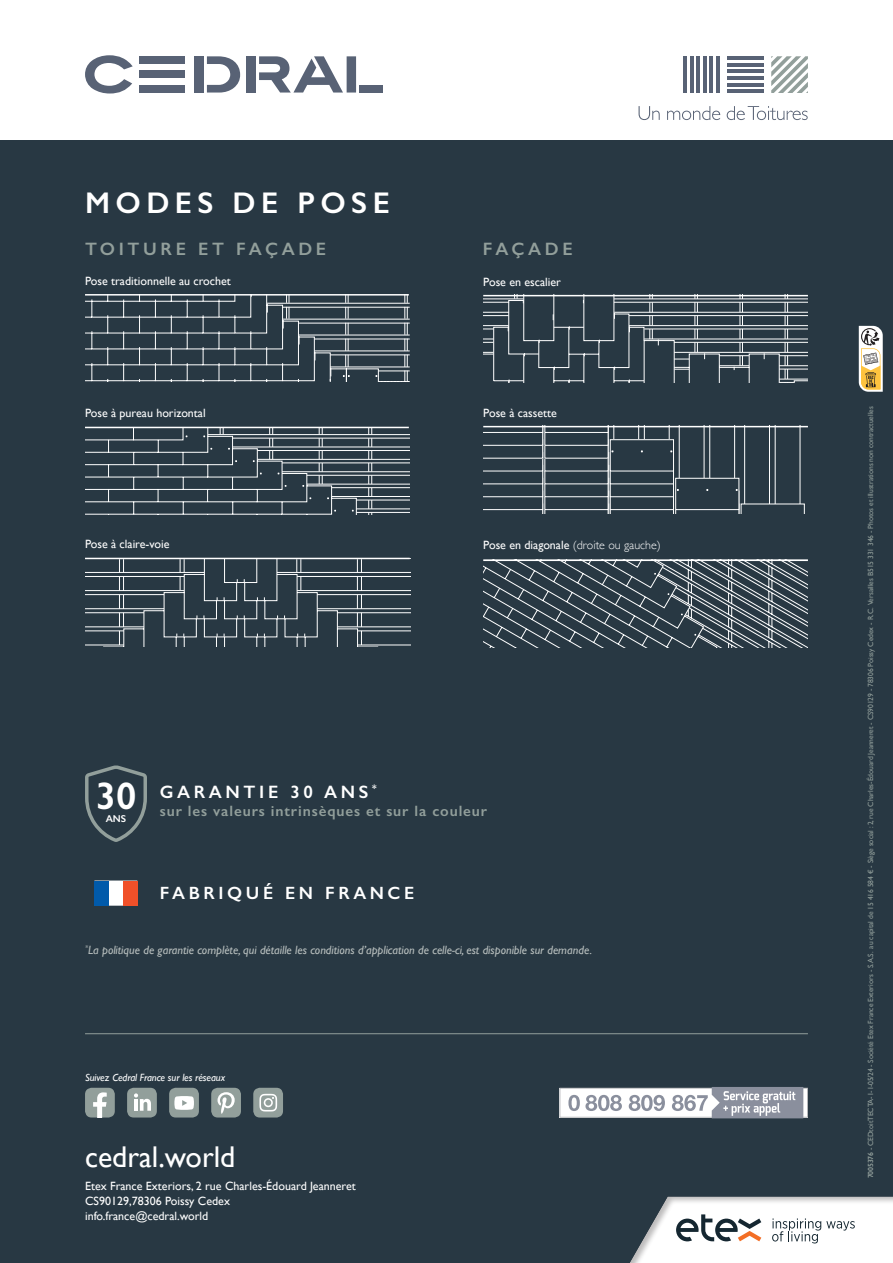
<style>
.page{position:relative;width:893px;height:1263px;background:#fff}
.page>*{position:absolute;margin:0;border:0;box-sizing:border-box;transform-origin:0 0}
.t1{font:600 38.4px "Gill Sans";color:#fff}
.t2{font:30px "Gill Sans";color:#fff}
.t3{font:600 30px "Gill Sans";letter-spacing:.18em;color:#fff}
.t4{font:600 18px "Gill Sans";letter-spacing:.2em;color:#929f9b}
.t5{font:600 18px "Gill Sans";letter-spacing:.2em;color:#fff}
.t6{font:600 17.85px "Gill Sans";letter-spacing:.2em;color:#fff}
.t7{font:600 15px "Gill Sans";letter-spacing:.06em;color:#929f9b}
.t8{font:12px/15px "Gill Sans";color:#fff}
.t9{font:italic 12px "Gill Sans";color:#b7bebd}
.t10{font:300 12px "Gill Sans";color:#fff}
.t11{font:italic 10.5px "Gill Sans";letter-spacing:-.01em;color:#fff}
.t12{font:600 10.05px "Gill Sans";color:#fff}
.t13{font:7.5px "Gill Sans";letter-spacing:-.01em;color:#929f9b}
.s1{font-weight:400}
.s2{font-weight:600}
</style>
<div class="page">
<div style="left:0;top:140px;width:893px;height:1123px;background:#283843"></div>
<div style="left:596px;top:1194px;width:297px;height:69px;background:#231f20;opacity:.3"></div>
<hr style="left:356px;top:500px;width:54px;height:1px;background:#fff">
<hr style="left:332px;top:496px;width:78px;height:1px;background:#fff">
<hr style="left:356px;top:512px;width:54px;height:1px;background:#fff">
<hr style="left:356px;top:508px;width:54px;height:1px;background:#fff">
<hr style="left:332px;top:487px;width:78px;height:1px;background:#fff">
<hr style="left:307px;top:484px;width:103px;height:1px;background:#fff">
<hr style="left:307px;top:475px;width:103px;height:1px;background:#fff">
<hr style="left:282px;top:471px;width:128px;height:1px;background:#fff">
<hr style="left:282px;top:462px;width:128px;height:1px;background:#fff">
<hr style="left:257px;top:459px;width:153px;height:1px;background:#fff">
<hr style="left:257px;top:450px;width:153px;height:1px;background:#fff">
<hr style="left:233px;top:446px;width:177px;height:1px;background:#fff">
<hr style="left:233px;top:438px;width:177px;height:1px;background:#fff">
<hr style="left:208px;top:434px;width:202px;height:1px;background:#fff">
<hr style="left:85px;top:427px;width:325px;height:1px;background:#fff">
<svg style="left:368px;top:428px;width:4px;height:86px"></svg>
<svg style="left:85px;top:428px;width:272px;height:86px"></svg>
<hr style="left:378px;top:386px;width:32px;height:1px;background:#fff">
<hr style="left:378px;top:382px;width:32px;height:1px;background:#fff">
<hr style="left:378px;top:370px;width:32px;height:1px;background:#fff">
<hr style="left:330px;top:366px;width:80px;height:1px;background:#fff">
<hr style="left:330px;top:354px;width:80px;height:1px;background:#fff">
<hr style="left:314px;top:350px;width:96px;height:1px;background:#fff">
<hr style="left:314px;top:339px;width:96px;height:1px;background:#fff">
<hr style="left:298px;top:335px;width:112px;height:1px;background:#fff">
<hr style="left:298px;top:323px;width:112px;height:1px;background:#fff">
<hr style="left:283px;top:319px;width:127px;height:1px;background:#fff">
<hr style="left:283px;top:307px;width:127px;height:1px;background:#fff">
<hr style="left:267px;top:303px;width:143px;height:1px;background:#fff">
<hr style="left:85px;top:294px;width:325px;height:1px;background:#fff">
<hr style="left:378px;top:381px;width:32px;height:1px;background:#fff">
<hr style="left:378px;top:385px;width:32px;height:1px;background:#fff">
<svg style="left:85px;top:296px;width:324px;height:87px"></svg>
<hr style="left:85px;top:294px;width:324px;height:2px;background:#fff">
<svg style="left:559px;top:1087px;width:249px;height:31px;background:#c5c7ce"></svg>
<div style="left:253px;top:1088px;width:30px;height:29px;background:#929f9b;border-radius:7px"></div>
<svg style="left:259px;top:1094px;width:18px;height:17px"></svg>
<div style="left:85px;top:1088px;width:30px;height:29px;background:#929f9b;border-radius:7px"></div>
<svg style="left:93px;top:1092px;width:14px;height:25px"></svg>
<div style="left:127px;top:1088px;width:30px;height:29px;background:#929f9b;border-radius:7px"></div>
<svg style="left:134px;top:1093px;width:17px;height:18px"></svg>
<div style="left:169px;top:1088px;width:30px;height:29px;background:#929f9b;border-radius:7px"></div>
<svg style="left:174px;top:1096px;width:20px;height:14px"></svg>
<div style="left:211px;top:1088px;width:30px;height:29px;background:#929f9b;border-radius:7px"></div>
<svg style="left:218px;top:1092px;width:17px;height:22px"></svg>
<svg style="left:483px;top:295px;width:325px;height:88px"></svg>
<hr style="left:378px;top:648px;width:32px;height:1px;background:#fff">
<hr style="left:358px;top:644px;width:52px;height:1px;background:#fff">
<hr style="left:378px;top:663px;width:32px;height:1px;background:#fff">
<hr style="left:378px;top:691px;width:32px;height:1px;background:#fff">
<hr style="left:358px;top:630px;width:52px;height:1px;background:#fff">
<hr style="left:337px;top:626px;width:73px;height:1px;background:#fff">
<hr style="left:337px;top:612px;width:73px;height:1px;background:#fff">
<hr style="left:317px;top:608px;width:93px;height:1px;background:#fff">
<hr style="left:317px;top:594px;width:93px;height:1px;background:#fff">
<hr style="left:297px;top:590px;width:113px;height:1px;background:#fff">
<hr style="left:297px;top:576px;width:113px;height:1px;background:#fff">
<hr style="left:277px;top:572px;width:133px;height:1px;background:#fff">
<hr style="left:85px;top:558px;width:325px;height:1px;background:#fff">
<svg style="left:85px;top:559px;width:294px;height:90px"></svg>
<svg style="left:483px;top:427px;width:325px;height:86px"></svg>
<svg style="left:85px;top:765px;width:62px;height:77px"></svg>
<svg style="left:858px;top:325px;width:25px;height:67px;background:#ccbfa2"></svg>
<svg style="left:483px;top:561px;width:325px;height:86px"></svg>
<hr style="left:483px;top:559px;width:325px;height:2px;background:#fff">
<hr style="left:483px;top:426px;width:325px;height:1px;background:#fff">
<div style="left:95px;top:881px;width:41px;height:24px;background:#fff"></div>
<div style="left:95px;top:881px;width:14px;height:24px;background:#015aaa"></div>
<div style="left:123px;top:881px;width:14px;height:24px;background:#f05029"></div>
<hr style="left:85px;top:1033px;width:723px;height:1px;background:#929f9b">
<svg style="left:85px;top:55px;width:48px;height:39px"></svg>
<div style="left:246px;top:56px;width:10px;height:37px;background:#586275"></div>
<div style="left:194px;top:56px;width:10px;height:37px;background:#586275"></div>
<svg style="left:207px;top:56px;width:33px;height:37px"></svg>
<div style="left:140px;top:56px;width:45px;height:8px;background:#586275"></div>
<div style="left:140px;top:85px;width:45px;height:8px;background:#586275"></div>
<div style="left:140px;top:71px;width:45px;height:7px;background:#586275"></div>
<div style="left:359px;top:85px;width:24px;height:8px;background:#586275"></div>
<svg style="left:259px;top:56px;width:97px;height:37px"></svg>
<hr style="left:727px;top:89px;width:37px;height:4px;background:#586275">
<hr style="left:727px;top:83px;width:37px;height:3px;background:#586275">
<hr style="left:727px;top:76px;width:37px;height:4px;background:#586275">
<hr style="left:727px;top:69px;width:37px;height:4px;background:#586275">
<hr style="left:727px;top:63px;width:37px;height:4px;background:#586275">
<hr style="left:727px;top:56px;width:37px;height:4px;background:#586275">
<hr style="left:716px;top:56px;width:4px;height:37px;background:#586275">
<hr style="left:710px;top:56px;width:3px;height:37px;background:#586275">
<hr style="left:703px;top:56px;width:4px;height:37px;background:#586275">
<hr style="left:696px;top:56px;width:4px;height:37px;background:#586275">
<hr style="left:690px;top:56px;width:3px;height:37px;background:#586275">
<hr style="left:683px;top:56px;width:4px;height:37px;background:#586275">
<svg style="left:771px;top:56px;width:37px;height:37px"></svg>
<svg style="left:639px;top:106px;width:21px;height:14px"></svg>
<svg style="left:667px;top:106px;width:53px;height:14px"></svg>
<svg style="left:727px;top:106px;width:81px;height:14px"></svg>
<h2 class="t3" style="left:85px;top:185px;width:306px">MODES DE POSE</h2>
<h3 class="t4" style="left:85px;top:238px;width:243px">TOITURE ET FAÇADE</h3>
<h3 class="t4" style="left:483px;top:238px;width:91px">FAÇADE</h3>
<h3 class="t8" style="left:85px;top:273px;width:147px">Pose traditionnelle au crochet</h3>
<h3 class="t8" style="left:483px;top:274px;width:79px">Pose en escalier</h3>
<h3 class="t8" style="left:85px;top:405px;width:122px">Pose à pureau horizontal</h3>
<h3 class="t8" style="left:483px;top:405px;width:75px">Pose à cassette</h3>
<h3 class="t8" style="left:85px;top:537px;width:86px">Pose à claire-voie</h3>
<h3 class="t10" style="left:483px;top:536px;width:179px"><span class="s1">Pose en diagonale</span> (droite ou gauche)</h3>
<h1 class="t1" style="left:96px;top:772px;width:42px">30</h1>
<h3 class="t12" style="left:106px;top:812px;width:22px">ANS</h3>
<h3 class="t5" style="left:160px;top:781px;width:218px">GARANTIE 30 ANS<sup>*</sup></h3>
<h3 class="t7" style="left:160px;top:801px;width:329px">sur les valeurs intrinsèques et sur la couleur</h3>
<h3 class="t6" style="left:160px;top:882px;width:256px">FABRIQUÉ EN FRANCE</h3>
<h3 class="t9" style="left:85px;top:943px;width:508px"><sup>*</sup>La politique de garantie complète, qui détaille les conditions d’application de celle-ci, est disponible sur demande.</h3>
<h3 class="t11" style="left:85px;top:1072px;width:142px">Suivez Cedral France sur les réseaux</h3>
<h2 class="t2" style="left:85px;top:1139px;width:152px">cedral.world</h2>
<h3 class="t8" style="left:85px;top:1178px;width:272px">Etex France Exteriors, 2 rue Charles-Édouard Jeanneret<br>CS90129,78306 Poissy Cedex info.france@cedral.world</h3>
<p class="t13" style="left:866px;top:1178px;width:773px;rotate:-90deg"><span class="s2">7005376</span> - CEDtoitTECTA-1-1-05/24 - Société Etex France Exteriors - S.A.S. au capital de 15 416 584 € - Siège social : 2, rue Charles-Édouard Jeanneret - CS90129 - 78306 Poissy Cedex - R.C. Versailles B515 331 346 - Photos et illustrations non contractuelles</p>
</div>
